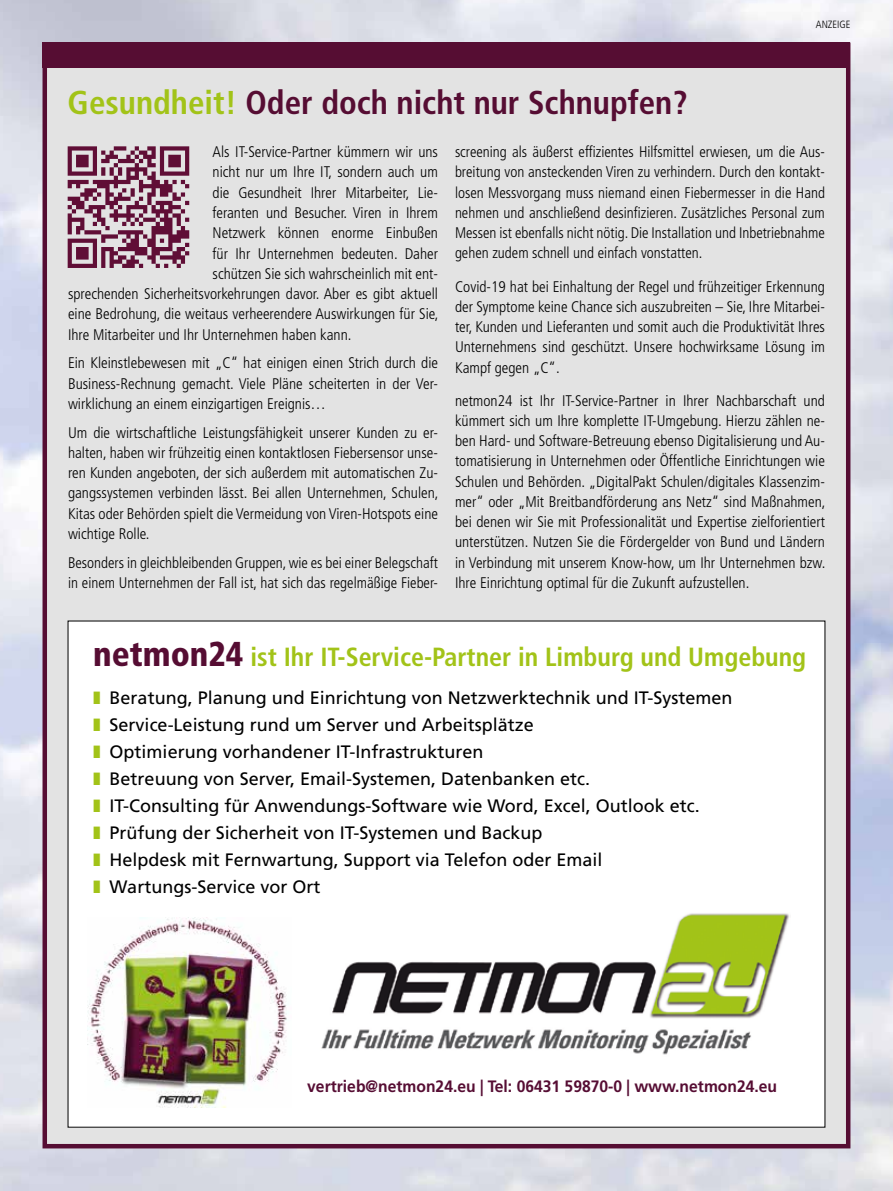
<style>
.page{position:relative;width:893px;height:1191px;background:#fff}
.page>*{position:absolute;margin:0;border:0;box-sizing:border-box;transform-origin:0 0}
.t1{font:700 condensed 33px "Frutiger LT";color:#560d33}
.t2{font:700 condensed 26.25px "Frutiger LT";color:#a2c318}
.t3{font:18px/27px "Frutiger LT";color:#000}
.t4{font:700 16.5px "Frutiger LT";color:#560d33;scale:.95 1}
.t5{font:300 condensed 15.3px/20.2px "Frutiger LT";color:#000;text-align:justify}
.t6{font:300 condensed 10.5px "Frutiger LT";color:#000}
.s1{color:#a2c318}
.s2{font-weight:900;font-size:34.5px;color:#560d33}
</style>
<div class="page">
<img style="left:0;top:0;width:893px;height:1191px">
<div style="left:45px;top:45px;width:803px;height:1101px;background:#e3e3e3"></div>
<div style="left:43px;top:43px;width:807px;height:25px;background:#560d33"></div>
<div style="left:68px;top:621px;width:757px;height:506px;background:#fff"></div>
<img style="left:321px;top:913px;width:468px;height:142px">
<img style="left:87px;top:917px;width:200px;height:190px">
<svg style="left:68px;top:146px;width:121px;height:122px"></svg>
<p class="t6" style="left:816px;top:18px;width:36px">ANZEIGE</p>
<h1 class="t1" style="left:68px;top:83px;width:622px"><span class="s1">Gesundheit!</span> Oder doch nicht nur Schnupfen?</h1>
<p class="t5" style="left:213px;top:142px;width:227px">Als IT-Service-Partner kümmern wir uns</p>
<p class="t5" style="left:213px;top:162px;width:227px">nicht nur um Ihre IT, sondern auch um</p>
<p class="t5" style="left:213px;top:182px;width:227px">die Gesundheit Ihrer Mitarbeiter, Lie-</p>
<p class="t5" style="left:213px;top:203px;width:227px">feranten und Besucher. Viren in Ihrem</p>
<p class="t5" style="left:213px;top:223px;width:227px">Netzwerk können enorme Einbußen</p>
<p class="t5" style="left:213px;top:243px;width:227px">für Ihr Unternehmen bedeuten. Daher</p>
<p class="t5" style="left:213px;top:263px;width:227px">schützen Sie sich wahrscheinlich mit ent-</p>
<p class="t5" style="left:68px;top:284px;width:371px">sprechenden Sicherheitsvorkehrungen davor. Aber es gibt aktuell</p>
<p class="t5" style="left:68px;top:304px;width:372px">eine Bedrohung, die weitaus verheerendere Auswirkungen für Sie,</p>
<p class="t5" style="left:68px;top:324px;width:285px">Ihre Mitarbeiter und Ihr Unternehmen haben kann.</p>
<p class="t5" style="left:68px;top:353px;width:371px">Ein Kleinstlebewesen mit „C“ hat einigen einen Strich durch die Business-Rechnung gemacht. Viele Pläne scheiterten in der Ver&shy;wirklichung an einem einzigartigen Ereignis…</p>
<p class="t5" style="left:68px;top:422px;width:372px">Um die wirtschaftliche Leistungsfähigkeit unserer Kunden zu er&shy;halten, haben wir frühzeitig einen kontaktlosen Fiebersensor unse&shy;ren Kunden angeboten, der sich außerdem mit automatischen Zu&shy;gangssystemen verbinden lässt. Bei allen Unternehmen, Schulen, Kitas oder Behörden spielt die Vermeidung von Viren-Hotspots eine wichtige Rolle.</p>
<p class="t5" style="left:68px;top:552px;width:371px">Besonders in gleichbleibenden Gruppen, wie es bei einer Belegschaft in einem Unternehmen der Fall ist, hat sich das regelmäßige Fieber-</p>
<p class="t5" style="left:455px;top:142px;width:371px">screening als äußerst effizientes Hilfsmittel erwiesen, um die Aus&shy;breitung von ansteckenden Viren zu verhindern. Durch den kontakt&shy;losen Messvorgang muss niemand einen Fiebermesser in die Hand nehmen und anschließend desinfizieren. Zusätzliches Personal zum Messen ist ebenfalls nicht nötig. Die Installation und Inbetriebnahme gehen zudem schnell und einfach vonstatten.</p>
<p class="t5" style="left:455px;top:276px;width:371px">Covid-19 hat bei Einhaltung der Regel und frühzeitiger Erkennung der Symptome keine Chance sich auszubreiten – Sie, Ihre Mitarbei&shy;ter, Kunden und Lieferanten und somit auch die Produktivität Ihres Unternehmens sind geschützt. Unsere hochwirksame Lösung im Kampf gegen „C“.</p>
<p class="t5" style="left:455px;top:390px;width:372px">netmon24 ist Ihr IT-Service-Partner in Ihrer Nachbarschaft und kümmert sich um Ihre komplette IT-Umgebung. Hierzu zählen ne&shy;ben Hard- und Software-Betreuung ebenso Digitalisierung und Au&shy;tomatisierung in Unternehmen oder Öffentliche Einrichtungen wie Schulen und Behörden. „DigitalPakt Schulen/digitales Klassenzim&shy;mer“ oder „Mit Breitbandförderung ans Netz“ sind Maßnahmen, bei denen wir Sie mit Professionalität und Expertise zielforientiert unterstützen. Nutzen Sie die Fördergelder von Bund und Ländern in Verbindung mit unserem Know-how, um Ihr Unternehmen bzw.<br>Ihre Einrichtung optimal für die Zukunft aufzustellen.</p>
<h2 class="t2" style="left:93px;top:641px;width:715px"><span class="s2">netmon24</span> ist Ihr IT-Service-Partner in Limburg und Umgebung</h2>
<p class="t3" style="left:93px;top:684px;width:641px"><span class="s1">❚</span> Beratung, Planung und Einrichtung von Netzwerktechnik und IT-Systemen <span class="s1">❚</span> Service-Leistung rund um Server und Arbeitsplätze<br><span class="s1">❚</span> Optimierung vorhandener IT-Infrastrukturen<br><span class="s1">❚</span> Betreuung von Server, Email-Systemen, Datenbanken etc.<br><span class="s1">❚</span> IT-Consulting für Anwendungs-Software wie Word, Excel, Outlook etc.<br><span class="s1">❚</span> Prüfung der Sicherheit von IT-Systemen und Backup<br><span class="s1">❚</span> Helpdesk mit Fernwartung, Support via Telefon oder Email<br><span class="s1">❚</span> Wartungs-Service vor Ort</p>
<p class="t4" style="left:307px;top:1076px;width:496px">vertrieb@netmon24.eu | Tel: 06431 59870-0 | www.netmon24.eu</p>
</div>
